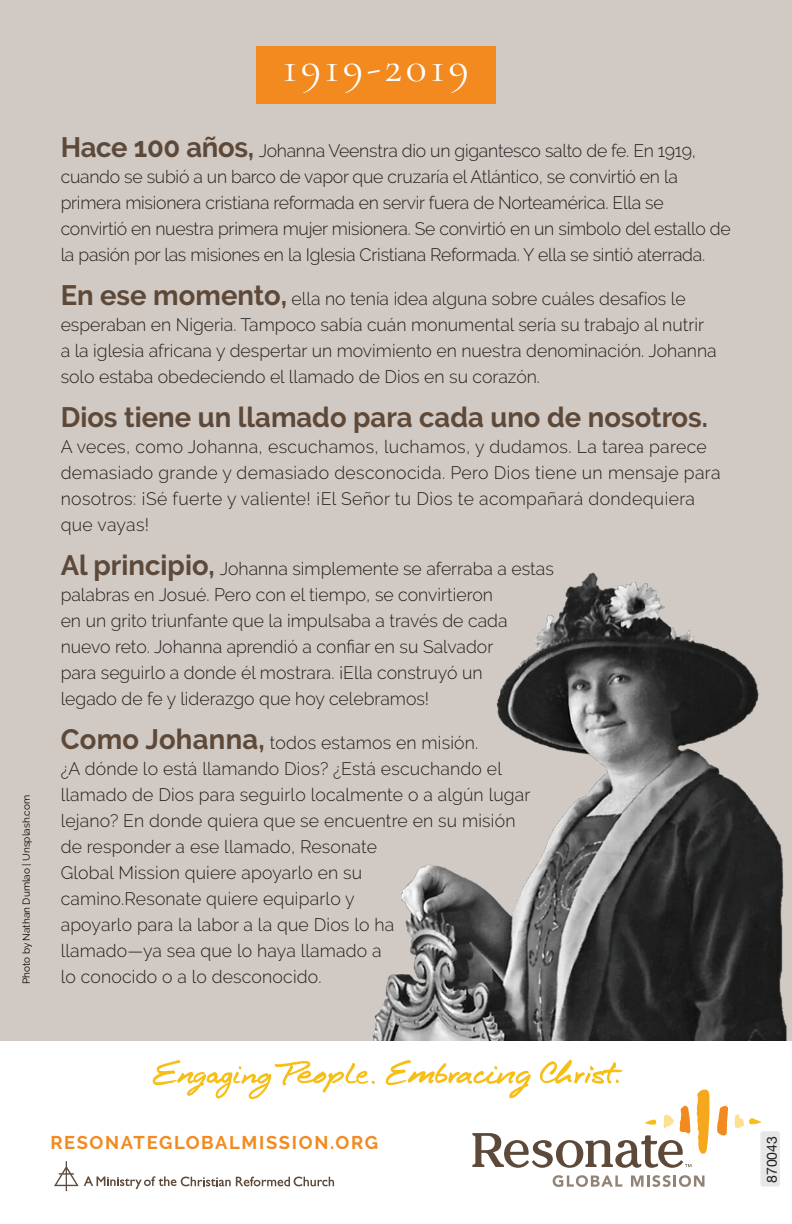
<style>
.page{position:relative;width:792px;height:1224px;background:#fff}
.page>*{position:absolute;margin:0;border:0;box-sizing:border-box;transform-origin:0 0}
.t1{font:44px "Cormorant Garamond";letter-spacing:.08em;color:#fff}
.t2{font:700 28px "Raleway";color:#5d4939}
.t3{font:700 18.4px "Raleway";letter-spacing:.09em;color:#f28a20}
.t4{font:300 18px/26px "Raleway";color:#231f20}
.t5{font:300 18px/26px "Raleway";letter-spacing:.02em;color:#231f20}
.t6{font:14px "Helvetica Neue";letter-spacing:-.01em;color:#231f20}
.t7{font:10px "Raleway";color:#040503}
.s1{font-weight:700;font-size:28px;color:#5d4939}
</style>
<div class="page">
<div style="left:760px;top:1131px;width:20px;height:56px;background:#e6e7e9;border-radius:3px"></div>
<svg style="left:697px;top:1089px;width:13px;height:65px"></svg>
<svg style="left:717px;top:1106px;width:11px;height:30px"></svg>
<svg style="left:735px;top:1114px;width:27px;height:14px"></svg>
<svg style="left:553px;top:1175px;width:69px;height:12px"></svg>
<svg style="left:631px;top:1175px;width:74px;height:12px"></svg>
<svg style="left:472px;top:1106px;width:219px;height:62px"></svg>
<svg style="left:54px;top:1161px;width:280px;height:30px"></svg>
<div style="left:0;top:0;width:792px;height:1041px;background:#d1c9c3"></div>
<svg style="left:540px;top:1060px;width:83px;height:24px"></svg>
<svg style="left:386px;top:1060px;width:145px;height:38px"></svg>
<svg style="left:153px;top:1060px;width:222px;height:39px"></svg>
<div style="left:256px;top:46px;width:239px;height:58px;background:#f28a20"></div>
<img style="left:373px;top:572px;width:414px;height:469px">
<p class="t7" style="left:21px;top:984px;width:190px;rotate:-90deg">Photo by Nathan Dumlao | Unsplash.com</p>
<h1 class="t1" style="left:283px;top:40px;width:188px">1919-2019</h1>
<p class="t4" style="left:61px;top:137px;width:672px"><span class="s1">Hace 100 años,</span> Johanna Veenstra dio un gigantesco salto de fe. En 1919, cuando se subió a un barco de vapor que cruzaría el Atlántico, se convirtió en la primera misionera cristiana reformada en servir fuera de Norteamérica. Ella se convirtió en nuestra primera mujer misionera. Se convirtió en un símbolo del estallo de la pasión por las misiones en la Iglesia Cristiana Reformada. Y ella se sintió aterrada.</p>
<p class="t4" style="left:61px;top:285px;width:657px"><span class="s1">En ese momento,</span> ella no tenía idea alguna sobre cuáles desafíos le esperaban en Nigeria. Tampoco sabía cuán monumental sería su trabajo al nutrir a la iglesia africana y despertar un movimiento en nuestra denominación. Johanna solo estaba obedeciendo el llamado de Dios en su corazón.</p>
<h2 class="t2" style="left:61px;top:401px;width:649px">Dios tiene un llamado para cada uno de nosotros.</h2>
<p class="t5" style="left:61px;top:433px;width:661px">A veces, como Johanna, escuchamos, luchamos, y dudamos. La tarea parece demasiado grande y demasiado desconocida. Pero Dios tiene un mensaje para nosotros: ¡Sé fuerte y valiente! ¡El Señor tu Dios te acompañará dondequiera que vayas!</p>
<p class="t4" style="left:61px;top:555px;width:495px"><span class="s1">Al principio,</span> Johanna simplemente se aferraba a estas palabras en Josué. Pero con el tiempo, se convirtieron<br>en un grito triunfante que la impulsaba a través de cada nuevo reto. Johanna aprendió a confiar en su Salvador<br>para seguirlo a donde él mostrara. ¡Ella construyó un<br>legado de fe y liderazgo que hoy celebramos!</p>
<p class="t4" style="left:61px;top:729px;width:471px"><span class="s1">Como Johanna,</span> todos estamos en misión.<br>¿A dónde lo está llamando Dios? ¿Está escuchando el llamado de Dios para seguirlo localmente o a algún lugar lejano? En donde quiera que se encuentre en su misión de responder a ese llamado, Resonate<br>Global Mission quiere apoyarlo en su<br>camino.Resonate quiere equiparlo y<br>apoyarlo para la labor a la que Dios lo ha<br>llamado—ya sea que lo haya llamado a<br>lo conocido o a lo desconocido.</p>
<p class="t3" style="left:50px;top:1132px;width:329px">RESONATEGLOBALMISSION.ORG</p>
<p class="t6" style="left:762px;top:1183px;width:48px;rotate:-90deg">870043</p>
</div>
